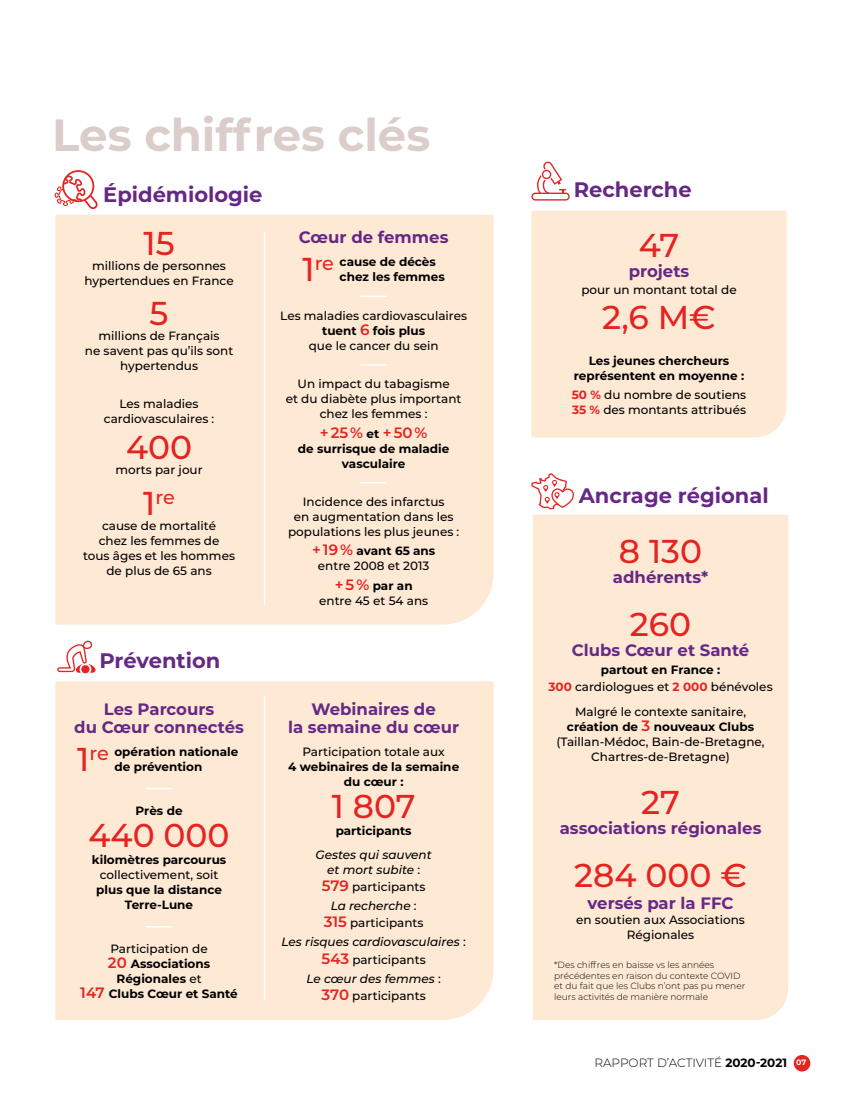
<style>
.page{position:relative;width:851px;height:1106px;background:#fff}
.page>*{position:absolute;margin:0;border:0;box-sizing:border-box;transform-origin:0 0}
.t1{font:700 45px "Montserrat";color:#dacdca}
.t2{font:500 33px "Montserrat";color:#e52321}
.t3{font:700 21px "Montserrat";color:#662885}
.t4{font:500 19.2px "Montserrat";color:#e52321}
.t5{font:700 16.5px/18px "Montserrat";color:#662885;text-align:center}
.t6{font:600 15px "Montserrat";color:#e52321}
.t7{font:500 12px/15px "Montserrat";color:#000;text-align:center}
.t8{font:700 12px/15px "Montserrat";color:#000;text-align:center}
.t9{font:italic 500 12px/19.2px "Montserrat";color:#000;text-align:center}
.t10{font:300 12px "Montserrat";color:#000}
.t11{font:300 9px/10.5px "Montserrat";color:#000}
.s1{font-weight:700;color:#e52321}
.s2{font-size:33px}
.s3{font-weight:500;font-size:33px;color:#e52321}
.s4{font-weight:500;font-size:19.2px;color:#e52321}
.s5{font-weight:700}
.s6{font-weight:600;font-size:15px;color:#e52321}
.s7{font-weight:700;font-size:12px;color:#000}
.s8{font-style:normal}
.s9{font-style:italic}
.s10{font-weight:600;font-style:normal;font-size:15px;color:#e52321}
.s11{font-weight:500}
.s12{font-weight:700;font-size:7.8px;color:#fff}
</style>
<div class="page">
<div style="left:62px;top:170px;width:32px;height:32px;border:2px solid #e52321;border-radius:50%"></div>
<svg style="left:55px;top:175px;width:43px;height:34px"></svg>
<svg style="left:531px;top:162px;width:38px;height:38px"></svg>
<div style="left:531px;top:210px;width:255px;height:227px;background:#fee9d5"></div>
<svg style="left:57px;top:640px;width:39px;height:33px"></svg>
<div style="left:533px;top:514px;width:255px;height:506px;background:#fee9d5"></div>
<svg style="left:531px;top:473px;width:43px;height:36px"></svg>
<div style="left:55px;top:215px;width:438px;height:409px;background:#fee9d5"></div>
<hr style="left:264px;top:231px;width:1px;height:373px;background:#fff">
<hr style="left:360px;top:295px;width:27px;height:2px;background:#fff">
<hr style="left:360px;top:364px;width:27px;height:2px;background:#fff">
<svg style="left:360px;top:482px;width:27px;height:1px"></svg>
<div style="left:55px;top:681px;width:438px;height:339px;background:#fee9d5"></div>
<hr style="left:264px;top:696px;width:1px;height:303px;background:#fff">
<hr style="left:146px;top:787px;width:26px;height:2px;background:#fff">
<svg style="left:146px;top:926px;width:26px;height:1px"></svg>
<div style="left:793px;top:1054px;width:17px;height:17px;background:#e52321;border-radius:50%"></div>
<h1 class="t1" style="left:52px;top:102px;width:379px">Les chiffres clés</h1>
<h3 class="t3" style="left:103px;top:179px;width:161px">Épidémiologie</h3>
<h3 class="t3" style="left:573px;top:175px;width:119px">Recherche</h3>
<h2 class="t2" style="left:638px;top:222px;width:42px">47</h2>
<h3 class="t5" style="left:628px;top:261px;width:62px">projets</h3>
<p class="t7" style="left:581px;top:282px;width:157px">pour un montant total de</p>
<h2 class="t2" style="left:602px;top:294px;width:115px">2,6 M€</h2>
<p class="t8" style="left:573px;top:353px;width:172px">Les jeunes chercheurs représentent en moyenne :</p>
<p class="t7" style="left:571px;top:387px;width:176px;text-align:left"><span class="s1">50 %</span> du nombre de soutiens<br><span class="s1">35 %</span> des montants attribués</p>
<h3 class="t5" style="left:299px;top:227px;width:151px">Cœur de femmes</h3>
<h2 class="t2" style="left:143px;top:220px;width:33px">15</h2>
<p class="t7" style="left:84px;top:257px;width:151px">millions de personnes hypertendues en France</p>
<h2 class="t2" style="left:150px;top:290px;width:20px">5</h2>
<p class="t7" style="left:85px;top:327px;width:150px">millions de Français<br>ne savent pas qu’ils sont hypertendus</p>
<p class="t7" style="left:104px;top:396px;width:112px">Les maladies cardiovasculaires :</p>
<h2 class="t2" style="left:126px;top:424px;width:68px">400</h2>
<p class="t7" style="left:115px;top:462px;width:89px">morts par jour</p>
<h3 class="t4" style="left:143px;top:483px;width:33px"><span class="s2">1</span>re</h3>
<p class="t7" style="left:83px;top:517px;width:153px">cause de mortalité<br>chez les femmes de<br>tous âges et les hommes de plus de 65 ans</p>
<p class="t8" style="left:339px;top:254px;width:107px;text-align:left;text-indent:-37px"><span class="s3">1</span><span class="s4">re</span> cause de décès chez les femmes</p>
<p class="t7" style="left:280px;top:307px;width:188px">Les maladies cardiovasculaires <span class="s5">tuent</span> <span class="s6">6</span> <span class="s5">fois plus<br></span>que le cancer du sein</p>
<p class="t7" style="left:286px;top:376px;width:177px">Un impact du tabagisme<br>et du diabète plus important chez les femmes :</p>
<p class="t6" style="left:320px;top:421px;width:109px">+ 25 % <span class="s7">et</span> + 50 %</p>
<p class="t8" style="left:298px;top:440px;width:153px">de surrisque de maladie vasculaire</p>
<p class="t7" style="left:288px;top:494px;width:173px">Incidence des infarctus<br>en augmentation dans les populations les plus jeunes :</p>
<p class="t7" style="left:312px;top:543px;width:125px"><span class="s6">+ 19 %</span> <span class="s5">avant 65 ans </span>entre 2008 et 2013</p>
<p class="t7" style="left:319px;top:577px;width:110px"><span class="s6">+ 5 %</span> <span class="s5">par an </span>entre 45 et 54 ans</p>
<h3 class="t3" style="left:578px;top:480px;width:191px">Ancrage régional</h3>
<h2 class="t2" style="left:619px;top:528px;width:85px">8 130</h2>
<h3 class="t5" style="left:612px;top:567px;width:97px">adhérents*</h3>
<h2 class="t2" style="left:630px;top:601px;width:63px">260</h2>
<h3 class="t5" style="left:571px;top:640px;width:179px">Clubs Cœur et Santé</h3>
<p class="t7" style="left:548px;top:660px;width:226px;line-height:17.1px"><span class="s5">partout en France :<br></span><span class="s1">300</span> cardiologues et <span class="s1">2 000</span> bénévoles</p>
<p class="t7" style="left:556px;top:704px;width:210px">Malgré le contexte sanitaire, <span class="s5">création de</span> <span class="s6">3</span> <span class="s5">nouveaux Clubs </span>(Taillan-Médoc, Bain-de-Bretagne,<br>Chartres-de-Bretagne)</p>
<h3 class="t3" style="left:99px;top:645px;width:122px">Prévention</h3>
<h3 class="t5" style="left:74px;top:699px;width:171px">Les Parcours<br>du Cœur connectés</h3>
<h3 class="t5" style="left:288px;top:699px;width:173px">Webinaires de<br>la semaine du cœur</h3>
<p class="t7" style="left:302px;top:743px;width:144px">Participation totale aux</p>
<p class="t8" style="left:288px;top:758px;width:173px">4 webinaires de la semaine du cœur :</p>
<h2 class="t2" style="left:331px;top:783px;width:85px">1 807</h2>
<p class="t8" style="left:335px;top:822px;width:77px">participants</p>
<p class="t9" style="left:315px;top:846px;width:118px;line-height:15px">Gestes qui sauvent et mort subite <span class="s8">:</span></p>
<p class="t7" style="left:322px;top:876px;width:105px;line-height:19.2px"><span class="s6">579</span> participants<br><span class="s9">La recherche</span> :</p>
<p class="t9" style="left:281px;top:912px;width:186px"><span class="s10">315</span> <span class="s8">participants<br></span>Les risques cardiovasculaires <span class="s8">:</span></p>
<p class="t9" style="left:306px;top:949px;width:136px"><span class="s10">543</span> <span class="s8">participants<br></span>Le cœur des femmes <span class="s8">:</span></p>
<p class="t7" style="left:321px;top:987px;width:106px"><span class="s6">370</span> participants</p>
<p class="t8" style="left:77px;top:743px;width:163px"><span class="s3">1</span><span class="s4">re</span> opération nationale de prévention</p>
<h2 class="t2" style="left:641px;top:779px;width:40px">27</h2>
<h3 class="t5" style="left:559px;top:818px;width:203px">associations régionales</h3>
<p class="t8" style="left:136px;top:802px;width:48px">Près de</p>
<h2 class="t2" style="left:88px;top:812px;width:143px">440 000</h2>
<p class="t8" style="left:92px;top:851px;width:136px">kilomètres parcourus</p>
<p class="t7" style="left:100px;top:866px;width:120px">collectivement, soit</p>
<p class="t8" style="left:96px;top:881px;width:127px">plus que la distance<br>Terre-Lune</p>
<p class="t8" style="left:80px;top:940px;width:159px"><span class="s11">Participation de<br></span><span class="s6">20</span> Associations<br>Régionales <span class="s11">et<br></span><span class="s6">147</span> Clubs Cœur et Santé</p>
<h2 class="t2" style="left:574px;top:852px;width:174px">284 000 €</h2>
<h3 class="t5" style="left:587px;top:893px;width:147px">versés par la FFC</h3>
<p class="t7" style="left:576px;top:912px;width:170px">en soutien aux Associations<br>Régionales</p>
<p class="t11" style="left:554px;top:959px;width:192px">*Des chiffres en baisse vs les années précédentes en raison du contexte COVID et du fait que les Clubs n’ont pas pu mener leurs activités de manière normale</p>
<p class="t10" style="left:594px;top:1054px;width:213px">RAPPORT D’ACTIVITÉ <span class="s5">2020-2021</span> <span class="s12">07</span></p>
</div>
